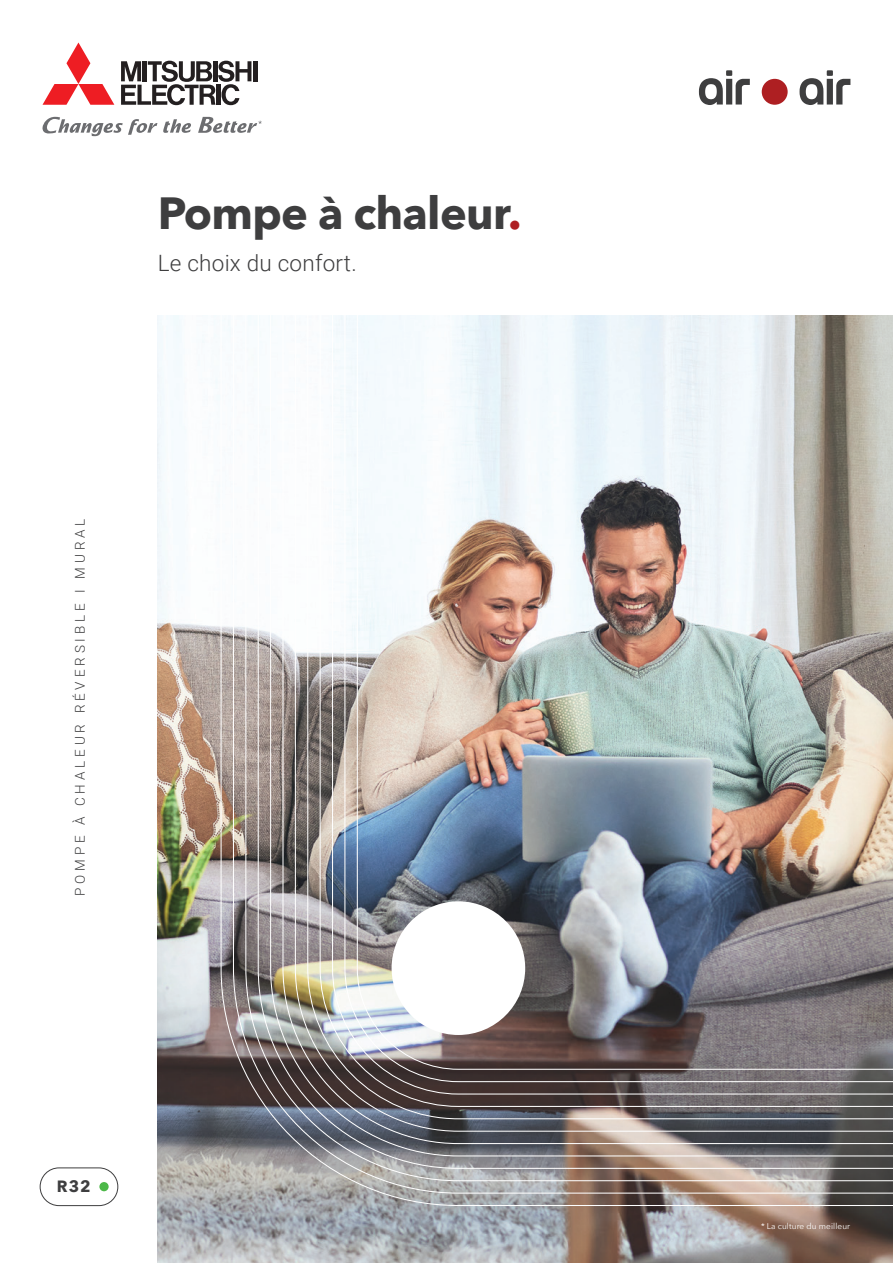
<style>
.page{position:relative;width:893px;height:1263px;background:#fff}
.page>*{position:absolute;margin:0;border:0;box-sizing:border-box;transform-origin:0 0}
.t1{font:700 45px "Avenir Next";letter-spacing:-.015em;color:#3e3e3f}
.t2{font:300 22.5px "Roboto";letter-spacing:.01em;color:#3e3e3f}
.t3{font:700 16.35px "Avenir Next";color:#3e3e3f}
.t4{font:300 13.5px "Roboto";letter-spacing:.285em;color:#3e3e3f}
.t5{font:8.25px "Avenir Next";letter-spacing:.01em;color:#fff}
.s1{color:#ae1f22}
</style>
<div class="page">
<svg style="left:699px;top:70px;width:51px;height:35px"></svg>
<svg style="left:799px;top:70px;width:51px;height:35px"></svg>
<div style="left:762px;top:79px;width:26px;height:26px;background:#ae1f22;border-radius:50%"></div>
<div style="left:40px;top:1167px;width:78px;height:39px;border:1px solid #3e3e3f;border-radius:19px"></div>
<div style="left:99px;top:1182px;width:10px;height:9px;background:#4cb848;border-radius:50%"></div>
<svg style="left:43px;top:43px;width:71px;height:62px"></svg>
<hr style="left:253px;top:61px;width:4px;height:20px;background:#231f20">
<svg style="left:121px;top:61px;width:130px;height:44px"></svg>
<svg style="left:42px;top:117px;width:115px;height:19px"></svg>
<svg style="left:163px;top:119px;width:28px;height:14px"></svg>
<svg style="left:198px;top:117px;width:64px;height:16px"></svg>
<img style="left:158px;top:316px;width:735px;height:947px">
<img style="left:220px;top:315px;width:673px;height:891px">
<h1 class="t1" style="left:158px;top:174px;width:365px">Pompe à chaleur<span class="s1">.</span></h1>
<h2 class="t2" style="left:158px;top:247px;width:200px">Le choix du confort.</h2>
<p class="t4" style="left:70px;top:896px;width:379px;rotate:-90deg">POMPE À CHALEUR RÉVERSIBLE I MURAL</p>
<p class="t3" style="left:57px;top:1172px;width:35px">R32</p>
<p class="t5" style="left:761px;top:1219px;width:91px">* La culture du meilleur</p>
</div>
